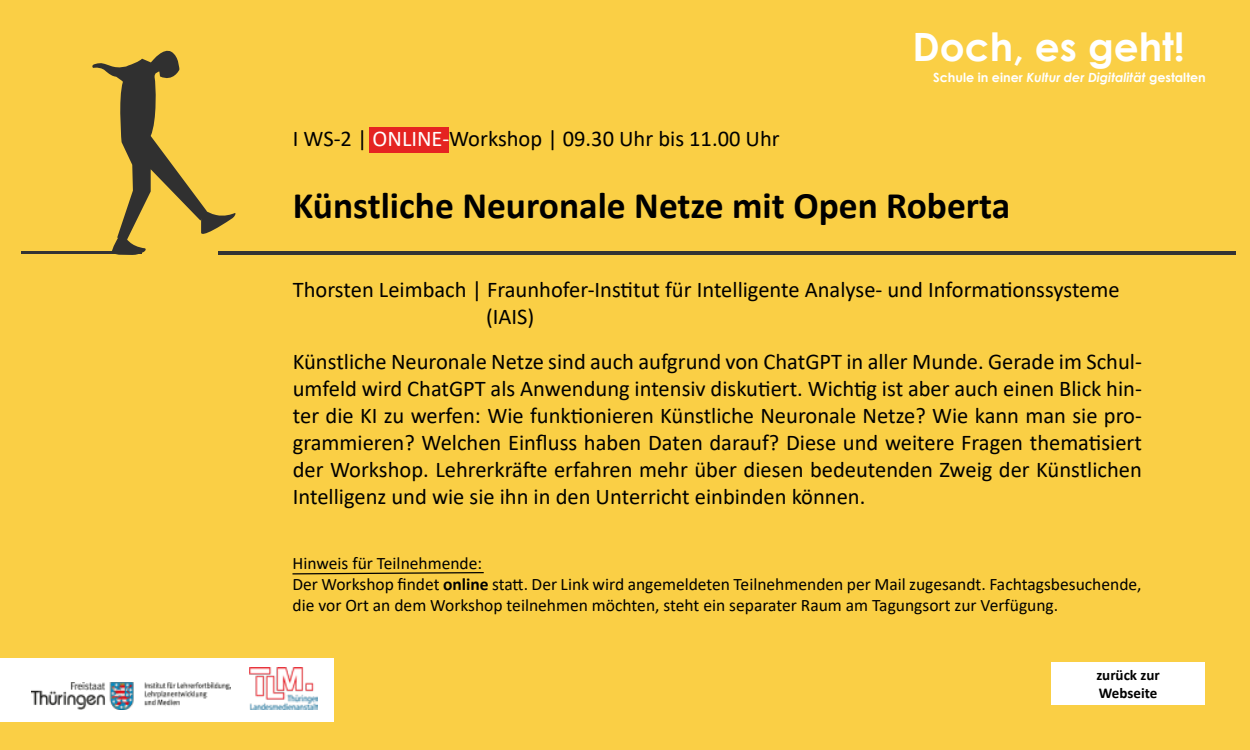
<style>
.page{position:relative;width:1250px;height:750px;background:#facf45}
.page>*{position:absolute;margin:0;border:0;box-sizing:border-box;transform-origin:0 0}
.t1{font:700 39px "Century Gothic";color:#fff}
.t2{font:700 37.5px "Calibri";color:#000}
.t3{font:22.5px/27px "Calibri";color:#000;text-align:justify}
.t4{font:17.5px/21px "Calibri";color:#000}
.t5{font:700 15px "Calibri";color:#000}
.t6{font:700 12.62px "Century Gothic";color:#fff}
.s1{color:#fff}
.s2{font-style:italic}
.s3{font-weight:700}
</style>
<div class="page">
<div style="left:370px;top:127px;width:79px;height:25px;background:#e52321"></div>
<hr style="left:218px;top:252px;width:1018px;height:3px;background:#333">
<hr style="left:21px;top:251px;width:120px;height:2px;background:#333">
<svg style="left:91px;top:50px;width:145px;height:205px"></svg>
<div style="left:1051px;top:662px;width:154px;height:43px;background:#fff"></div>
<svg style="left:292px;top:572px;width:192px;height:3px"></svg>
<div style="left:0;top:659px;width:333px;height:63px;background:#fff"></div>
<img style="left:249px;top:667px;width:68px;height:42px">
<img style="left:31px;top:683px;width:200px;height:26px">
<p class="t3" style="left:293px;top:125px;width:488px">I WS-2 | <span class="s1">ONLINE-</span>Workshop | 09.30 Uhr bis 11.00 Uhr</p>
<p class="t1" style="left:913px;top:17px;width:274px">Doch, es geht!</p>
<p class="t6" style="left:933px;top:68px;width:274px">Schule in einer <span class="s2">Kultur der Digitalität</span> gestalten</p>
<p class="t2" style="left:293px;top:179px;width:719px">Künstliche Neuronale Netze mit Open Roberta</p>
<p class="t3" style="left:293px;top:276px;width:828px">Thorsten Leimbach | Fraunhofer-Institut für Intelligente Analyse- und Informationssysteme</p>
<p class="t3" style="left:486px;top:303px;width:50px">(IAIS)</p>
<p class="t3" style="left:293px;top:347px;width:851px">Künstliche Neuronale Netze sind auch aufgrund von ChatGPT in aller Munde. Gerade im Schul&shy;umfeld wird ChatGPT als Anwendung intensiv diskutiert. Wichtig ist aber auch einen Blick hin&shy;ter die KI zu werfen: Wie funktionieren Künstliche Neuronale Netze? Wie kann man sie pro&shy;grammieren? Welchen Einfluss haben Daten darauf? Diese und weitere Fragen thematisiert der Workshop. Lehrerkräfte erfahren mehr über diesen bedeutenden Zweig der Künstlichen Intelligenz und wie sie ihn in den Unterricht einbinden können.</p>
<p class="t4" style="left:292px;top:552px;width:191px">Hinweis für Teilnehmende:</p>
<p class="t4" style="left:292px;top:573px;width:851px">Der Workshop findet <span class="s3">online</span> statt. Der Link wird angemeldeten Teilnehmenden per Mail zugesandt. Fachtagsbesuchende, die vor Ort an dem Workshop teilnehmen möchten, steht ein separater Raum am Tagungsort zur Verfügung.</p>
<p class="t5" style="left:1096px;top:664px;width:65px">zurück zur</p>
<p class="t5" style="left:1099px;top:682px;width:60px">Webseite</p>
</div>
